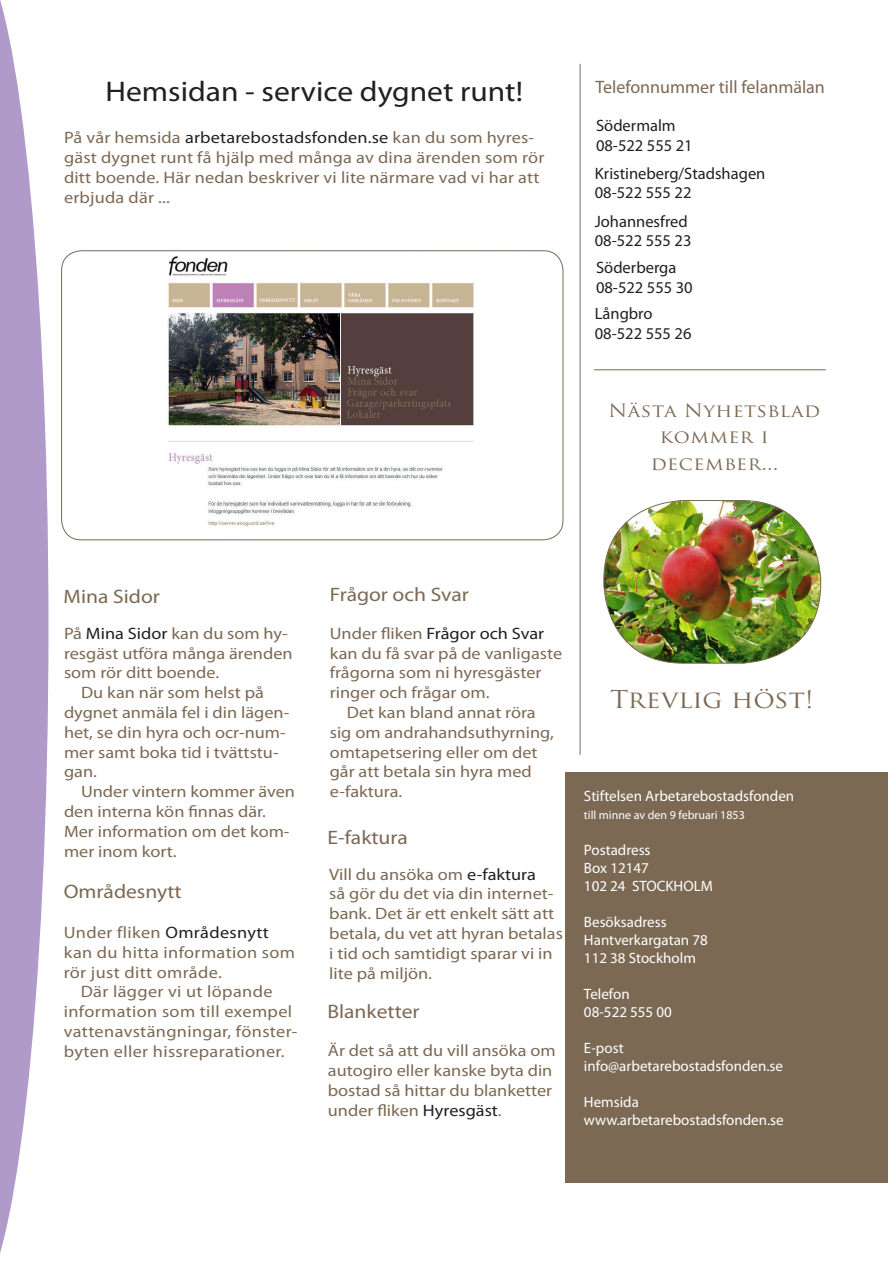
<style>
.page{position:relative;width:893px;height:1263px;background:#fff}
.page>*{position:absolute;margin:0;border:0;box-sizing:border-box;transform-origin:0 0}
.t1{font:28.5px "Myriad Pro";color:#231f20;scale:1.11 1}
.t2{font:24px "Trajan Pro";color:#7c6954;scale:1.11 1}
.t3{font:19.5px "Myriad Pro";color:#7c6954;scale:1.11 1}
.t4{font:18px "Trajan Pro";letter-spacing:.03em;color:#7c6954;scale:1.11 1}
.t5{font:18px "Myriad Pro";color:#7c6954}
.t6{font:16.5px/19.8px "Myriad Pro";color:#7c6954;scale:1.11 1}
.t7{font:16.5px/19.8px "Myriad Pro";letter-spacing:.02em;color:#7c6954;scale:1.11 1}
.t8{font:16.5px "Myriad Pro";color:#231f20}
.t9{font:15px "Myriad Pro";color:#fff}
.t10{font:12px "Myriad Pro";color:#fff}
.s1{color:#231f20}
</style>
<div class="page">
<div style="left:565px;top:772px;width:322px;height:410px;background:#7c6954"></div>
<svg style="left:0;top:0;width:49px;height:1253px;fill:#b09ac9"></svg>
<hr style="left:580px;top:64px;width:1px;height:691px;background:#7c6954">
<hr style="left:594px;top:369px;width:232px;height:1px;background:#7c6954">
<img style="left:604px;top:500px;width:217px;height:163px">
<img style="left:62px;top:251px;width:501px;height:289px">
<div style="left:61px;top:250px;width:502px;height:290px;border:1px solid #7c6954;border-radius:20px"></div>
<p class="t1" style="left:105px;top:74px;width:378px">Hemsidan - service dygnet runt!</p>
<p class="t6" style="left:64px;top:128px;width:434px">På vår hemsida <span class="s1">arbetarebostadsfonden.se</span> kan du som hyres&shy;gäst dygnet runt få hjälp med många av dina ärenden som rör ditt boende. Här nedan beskriver vi lite närmare vad vi har att erbjuda där ...</p>
<p class="t5" style="left:595px;top:76px;width:231px">Telefonnummer till felanmälan</p>
<p class="t8" style="left:596px;top:115px;width:81px">Södermalm</p>
<p class="t8" style="left:596px;top:135px;width:98px">08-522 555 21</p>
<p class="t8" style="left:595px;top:163px;width:172px">Kristineberg/Stadshagen</p>
<p class="t8" style="left:595px;top:183px;width:98px">08-522 555 22</p>
<p class="t8" style="left:595px;top:211px;width:95px">Johannesfred</p>
<p class="t8" style="left:595px;top:231px;width:98px">08-522 555 23</p>
<p class="t8" style="left:596px;top:258px;width:82px">Söderberga</p>
<p class="t8" style="left:596px;top:277px;width:98px">08-522 555 30</p>
<p class="t8" style="left:595px;top:303px;width:59px">Långbro</p>
<p class="t8" style="left:595px;top:323px;width:98px">08-522 555 26</p>
<p class="t4" style="left:608px;top:399px;width:192px">Nästa Nyhetsblad</p>
<p class="t4" style="left:660px;top:425px;width:100px">kommer i</p>
<p class="t4" style="left:651px;top:452px;width:116px">december...</p>
<p class="t3" style="left:64px;top:585px;width:88px">Mina Sidor</p>
<p class="t6" style="left:64px;top:623px;width:207px">På <span class="s1">Mina Sidor</span> kan du som hy&shy;resgäst utföra många ärenden som rör ditt boende.</p>
<p class="t6" style="left:64px;top:682px;width:204px;text-indent:17px">Du kan när som helst på dygnet anmäla fel i din lägen&shy;het, se din hyra och ocr-num&shy;mer samt boka tid i tvättstu&shy;gan.</p>
<p class="t6" style="left:64px;top:781px;width:210px;text-indent:17px">Under vintern kommer även den interna kön finnas där.<br>Mer information om det kom&shy;mer inom kort.</p>
<p class="t3" style="left:64px;top:880px;width:108px">Områdesnytt</p>
<p class="t7" style="left:64px;top:922px;width:210px">Under fliken <span class="s1">Områdesnytt </span>kan du hitta information som rör just ditt område.</p>
<p class="t7" style="left:64px;top:982px;width:212px;text-indent:17px">Där lägger vi ut löpande information som till exempel vattenavstängningar, fönster&shy;byten eller hissreparationer.</p>
<p class="t3" style="left:330px;top:583px;width:127px">Frågor och Svar</p>
<p class="t6" style="left:330px;top:623px;width:211px">Under fliken <span class="s1">Frågor och Svar </span>kan du få svar på de vanligaste frågorna som ni hyresgäster ringer och frågar om.</p>
<p class="t6" style="left:330px;top:702px;width:203px;text-indent:17px">Det kan bland annat röra sig om andrahandsuthyrning, omtapetsering eller om det går att betala sin hyra med e-faktura.</p>
<p class="t3" style="left:327px;top:825px;width:74px">E-faktura</p>
<p class="t6" style="left:329px;top:864px;width:212px">Vill du ansöka om <span class="s1">e-faktura<br></span>så gör du det via din internet&shy;bank. Det är ett enkelt sätt att betala, du vet att hyran betalas i tid och samtidigt sparar vi in lite på miljön.</p>
<p class="t3" style="left:327px;top:1000px;width:84px">Blanketter</p>
<p class="t6" style="left:328px;top:1041px;width:207px">Är det så att du vill ansöka om autogiro eller kanske byta din bostad så hittar du blanketter under fliken <span class="s1">Hyresgäst</span>.</p>
<p class="t2" style="left:610px;top:684px;width:185px">Trevlig höst!</p>
<p class="t9" style="left:584px;top:787px;width:212px">Stiftelsen Arbetarebostadsfonden</p>
<p class="t10" style="left:584px;top:808px;width:162px">till minne av den 9 februari 1853</p>
<p class="t9" style="left:584px;top:841px;width:68px">Postadress</p>
<p class="t9" style="left:584px;top:859px;width:66px">Box 12147</p>
<p class="t9" style="left:584px;top:877px;width:130px">102 24 STOCKHOLM</p>
<p class="t9" style="left:584px;top:913px;width:84px">Besöksadress</p>
<p class="t9" style="left:584px;top:931px;width:125px">Hantverkargatan 78</p>
<p class="t9" style="left:584px;top:949px;width:113px">112 38 Stockholm</p>
<p class="t9" style="left:584px;top:985px;width:47px">Telefon</p>
<p class="t9" style="left:584px;top:1003px;width:89px">08-522 555 00</p>
<p class="t9" style="left:584px;top:1039px;width:41px">E-post</p>
<p class="t9" style="left:584px;top:1057px;width:200px">info@arbetarebostadsfonden.se</p>
<p class="t9" style="left:584px;top:1093px;width:56px">Hemsida</p>
<p class="t9" style="left:584px;top:1111px;width:201px">www.arbetarebostadsfonden.se</p>
</div>
